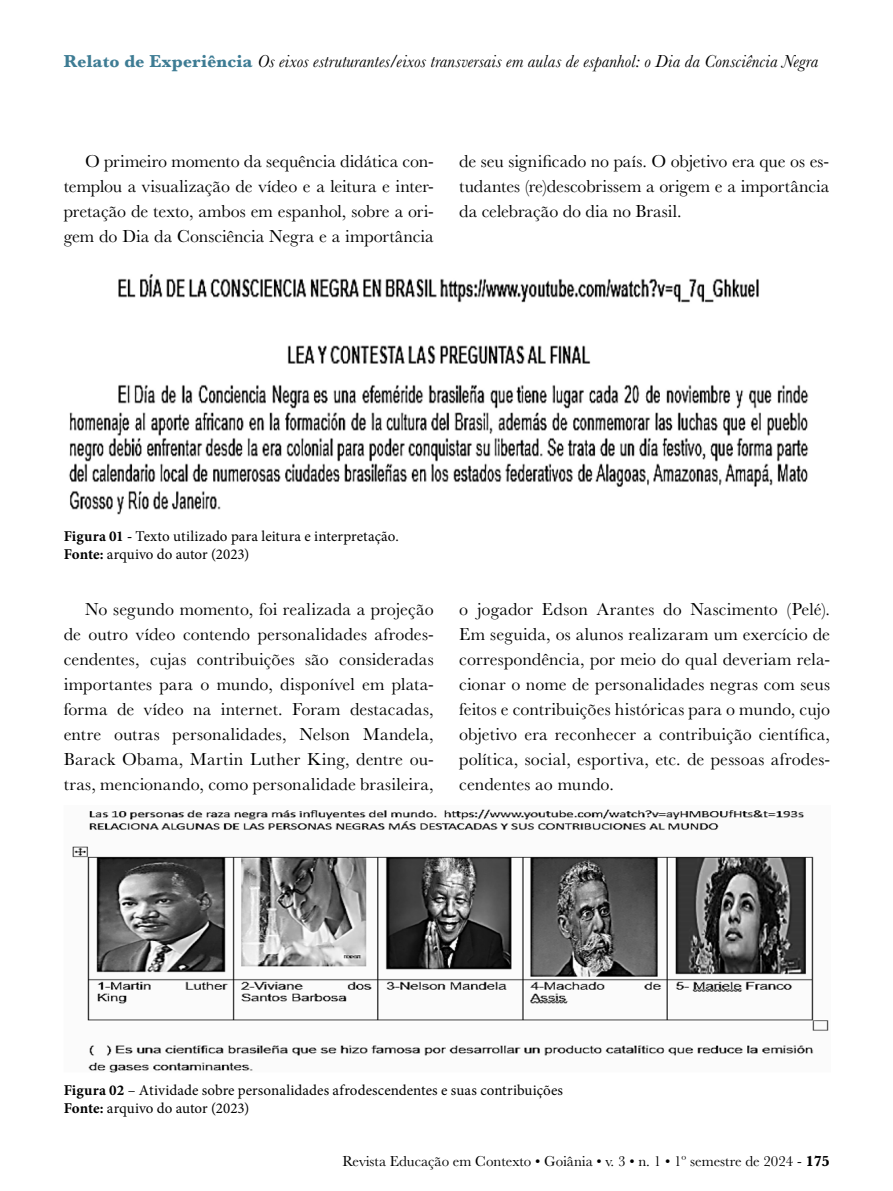
<style>
.page{position:relative;width:893px;height:1191px;background:#fff}
.page>*{position:absolute;margin:0;border:0;box-sizing:border-box;transform-origin:0 0}
.t1{font:18px/24.9px "Baskerville MT Std";letter-spacing:.005em;color:#000;text-align:justify}
.t2{font:italic 18px "Baskerville MT Std";letter-spacing:.01em;color:#000}
.t3{font:15px/18px "Minion Pro";color:#000}
.t4{font:15px "Baskerville MT Std";color:#000}
.s1{font-weight:700;font-style:normal;color:#3e7c94}
.s2{font-weight:700}
</style>
<div class="page">
<img style="left:72px;top:809px;width:757px;height:264px">
<img style="left:68px;top:274px;width:741px;height:241px">
<p class="t2" style="left:64px;top:51px;width:755px"><span class="s1">Relato de Experiência</span> Os eixos estruturantes/eixos transversais em aulas de espanhol: o Dia da Consciência Negra</p>
<p class="t1" style="left:64px;top:149px;width:371px;text-indent:21px">O primeiro momento da sequência didática con&shy;templou a visualização de vídeo e a leitura e inter&shy;pretação de texto, ambos em espanhol, sobre a ori&shy;gem do Dia da Consciência Negra e a importância</p>
<p class="t1" style="left:459px;top:149px;width:371px">de seu significado no país. O objetivo era que os es&shy;tudantes (re)descobrissem a origem e a importância da celebração do dia no Brasil.</p>
<p class="t3" style="left:64px;top:527px;width:336px"><span class="s2">Figura 01 -</span> Texto utilizado para leitura e interpretação.<br><span class="s2">Fonte:</span> arquivo do autor (2023)</p>
<p class="t1" style="left:64px;top:597px;width:371px;text-indent:21px">No segundo momento, foi realizada a projeção de outro vídeo contendo personalidades afrodes&shy;cendentes, cujas contribuições são consideradas importantes para o mundo, disponível em plata&shy;forma de vídeo na internet. Foram destacadas, entre outras personalidades, Nelson Mandela, Barack Obama, Martin Luther King, dentre ou&shy;tras, mencionando, como personalidade brasileira,</p>
<p class="t1" style="left:459px;top:597px;width:372px">o jogador Edson Arantes do Nascimento (Pelé).<br>Em seguida, os alunos realizaram um exercício de correspondência, por meio do qual deveriam rela&shy;cionar o nome de personalidades negras com seus feitos e contribuições históricas para o mundo, cujo objetivo era reconhecer a contribuição científica, política, social, esportiva, etc. de pessoas afrodes&shy;cendentes ao mundo.</p>
<p class="t3" style="left:64px;top:1081px;width:501px"><span class="s2">Figura 02</span> – Atividade sobre personalidades afrodescendentes e suas contribuições<br><span class="s2">Fonte:</span> arquivo do autor (2023)</p>
<p class="t4" style="left:342px;top:1152px;width:489px">Revista Educação em Contexto • Goiânia • v. 3 • n. 1 • 1º semestre de 2024 - <span class="s2">175</span></p>
</div>
